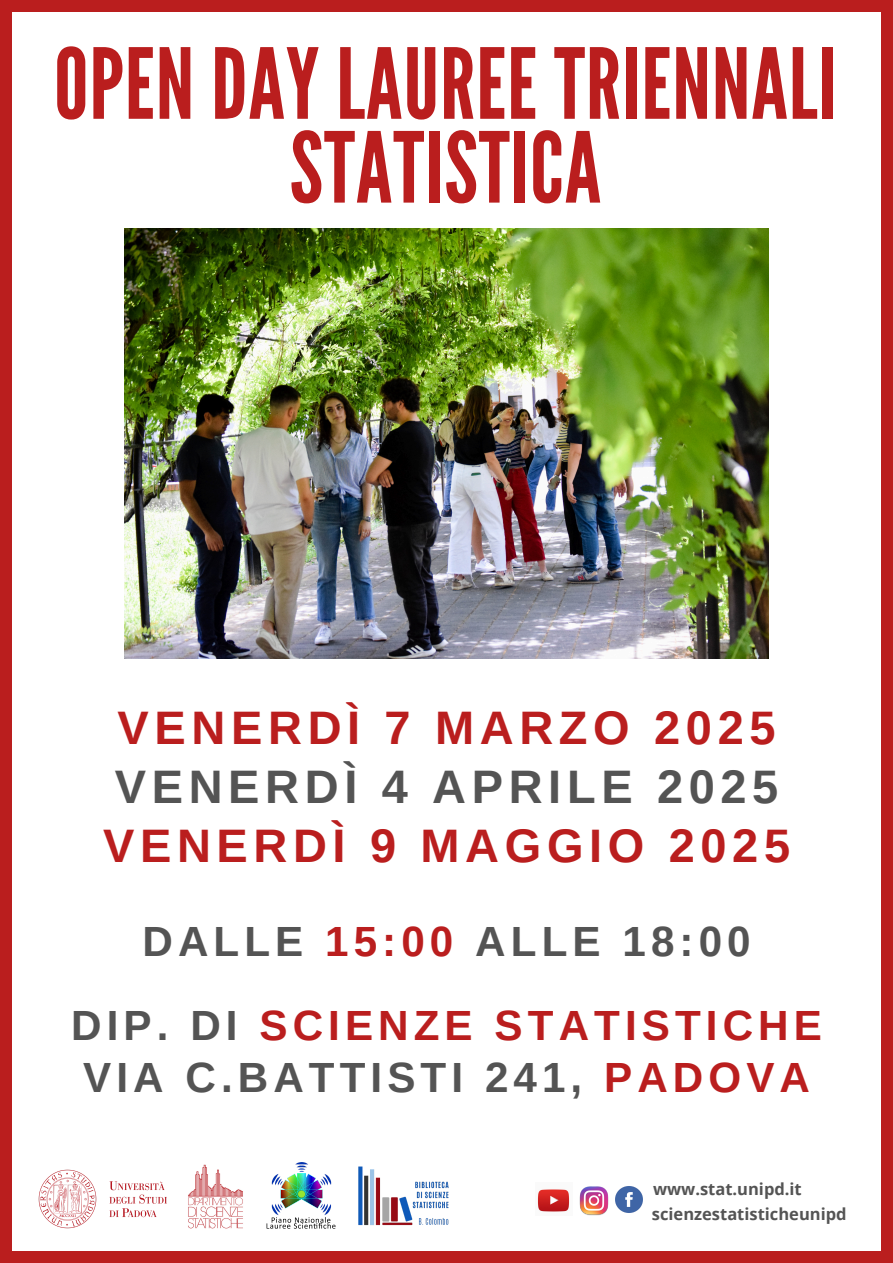
<style>
.page{position:relative;width:893px;height:1263px;background:#fff}
.page>*{position:absolute;margin:0;border:0;box-sizing:border-box;transform-origin:0 0}
.t1{font:97.5px/83.8px "League Gothic";letter-spacing:.01em;color:#ba1e1e;text-align:center}
.t2{font:700 46.95px/59.1px "Arimo";letter-spacing:.12em;color:#ba1e1e;text-align:center}
.t3{font:700 42.15px/52.9px "Arimo";letter-spacing:.12em;color:#ba1e1e}
.t4{font:700 42.15px "Arimo";letter-spacing:.12em;color:#545454}
.t5{font:700 16.5px "Open Sans";color:#545454}
.s1{color:#545454}
.s2{color:#ba1e1e}
</style>
<div class="page">
<img style="left:580px;top:1186px;width:29px;height:29px">
<img style="left:615px;top:1186px;width:28px;height:27px">
<img style="left:188px;top:1164px;width:55px;height:65px">
<img style="left:537px;top:1189px;width:33px;height:23px">
<img style="left:38px;top:1169px;width:129px;height:60px">
<img style="left:358px;top:1166px;width:91px;height:60px">
<img style="left:267px;top:1162px;width:68px;height:67px">
<img style="left:124px;top:229px;width:644px;height:429px">
<div style="left:0;top:0;width:11px;height:1261px;background:#ba1e1e"></div>
<div style="left:881px;top:2px;width:11px;height:1261px;background:#ba1e1e"></div>
<div style="left:0;top:0;width:893px;height:11px;background:#ba1e1e"></div>
<div style="left:0;top:1252px;width:893px;height:11px;background:#ba1e1e"></div>
<p class="t1" style="left:54px;top:44px;width:784px">OPEN DAY LAUREE TRIENNALI<br>STATISTICA</p>
<h2 class="t2" style="left:103px;top:698px;width:688px">VENERDÌ 7 MARZO 2025<br><span class="s1">VENERDÌ 4 APRILE 2025<br></span>VENERDÌ 9 MAGGIO 2025</h2>
<h3 class="t4" style="left:142px;top:918px;width:610px">DALLE <span class="s2">15:00</span> ALLE 18:00</h3>
<p class="t3" style="left:71px;top:998px;width:752px"><span class="s1">DIP. DI</span> SCIENZE STATISTICHE<br><span class="s1">VIA C.BATTISTI 241,</span> PADOVA</p>
<h1 class="t5" style="left:653px;top:1177px;width:150px">www.stat.unipd.it</h1>
<h3 class="t5" style="left:652px;top:1202px;width:196px">scienzestatisticheunipd</h3>
</div>
